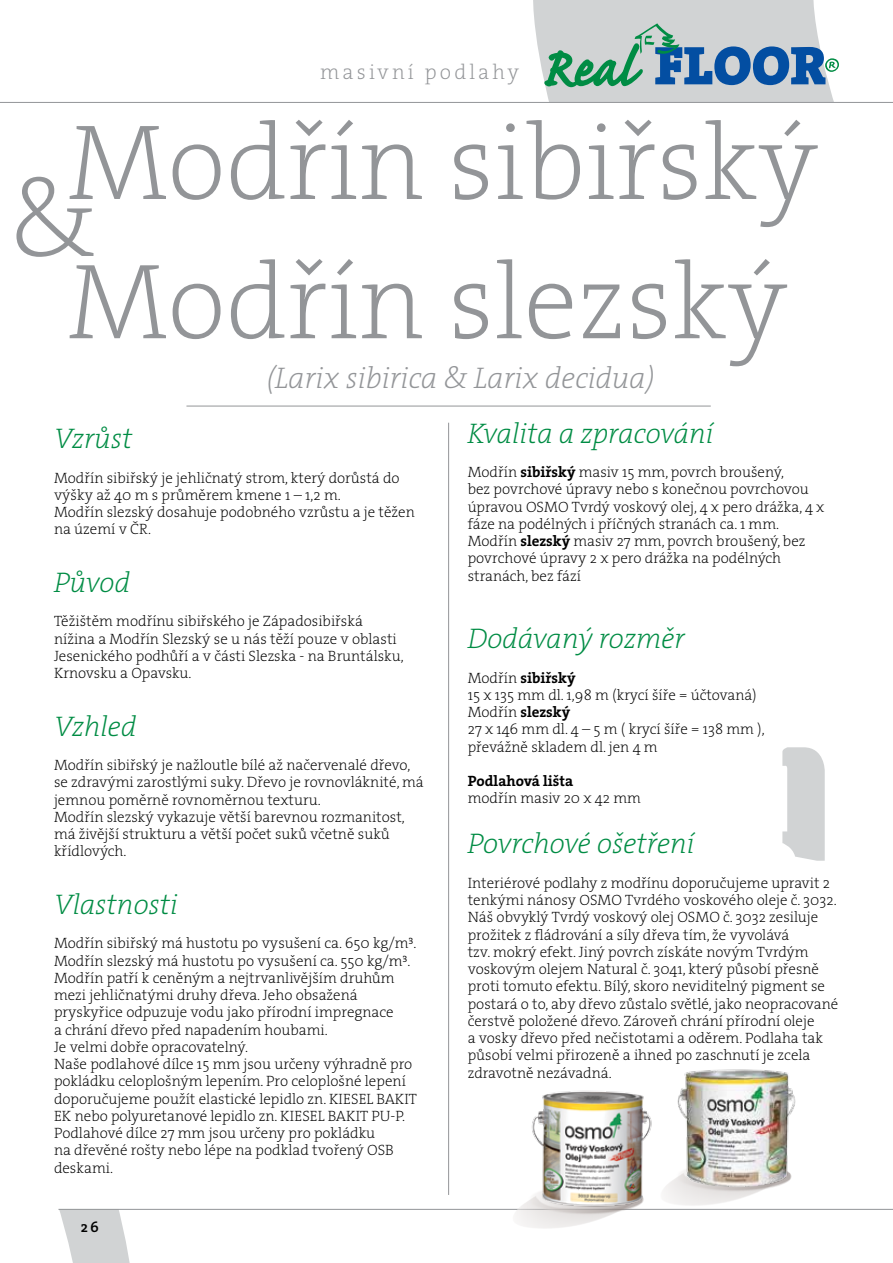
<style>
.page{position:relative;width:893px;height:1263px;background:#fff}
.page>*{position:absolute;margin:0;border:0;box-sizing:border-box;transform-origin:0 0}
.t1{font:108px/139.2px "The Serif HP2 Ex Lig";color:#939598}
.t2{font:30px "The Serif HP2 Ex Lig IT";color:#939598}
.t3{font:28.5px "The Serif HP2 Ex Lig IT";color:#008c44}
.t4{font:21px "The Serif HP2 Ex Lig";letter-spacing:.15em;color:#939598}
.t5{font:15px/17.2px "The Serif HP2 Ex Lig";color:#000}
.t6{font:15px "The Serif HP7 Bld";color:#000}
.t7{font:15px "The Serif HP6 Se Bld";color:#000}
.s1{font-family:"The Serif HP7 Bld"}
.s2{font-family:"The Serif HP2 Ex Lig"}
</style>
<div class="page">
<svg style="left:59px;top:1210px;width:71px;height:53px"></svg>
<svg style="left:533px;top:0;width:306px;height:102px;background:#abc0c7"></svg>
<hr style="left:448px;top:423px;width:1px;height:772px;background:#939598">
<hr style="left:186px;top:406px;width:525px;height:1px;background:#939598">
<hr style="left:0;top:102px;width:893px;height:1px;background:#939598">
<hr style="left:58px;top:1209px;width:835px;height:1px;background:#939598">
<svg style="left:511px;top:1204px;width:99px;height:24px"></svg>
<img style="left:524px;top:1091px;width:125px;height:124px">
<img style="left:649px;top:1069px;width:176px;height:141px">
<svg style="left:782px;top:747px;width:43px;height:114px;background:#d7d9da"></svg>
<h3 class="t4" style="left:320px;top:58px;width:200px">masivní podlahy</h3>
<h1 class="t1" style="left:68px;top:94px;width:752px">Modřín sibiřský<br>Modřín slezský</h1>
<h2 class="t2" style="left:266px;top:358px;width:390px">(Larix sibirica &amp; Larix decidua)</h2>
<h1 class="t1" style="left:10px;top:151px;width:89px">&amp;</h1>
<h3 class="t3" style="left:54px;top:420px;width:80px">Vzrůst</h3>
<p class="t5" style="left:54px;top:469px;width:362px">Modřín sibiřský je jehličnatý strom, který dorůstá do výšky až 40 m s průměrem kmene 1 – 1,2 m.<br>Modřín slezský dosahuje podobného vzrůstu a je těžen na území v ČR.</p>
<h3 class="t3" style="left:54px;top:564px;width:78px">Původ</h3>
<p class="t5" style="left:54px;top:613px;width:351px">Těžištěm modřínu sibiřského je Západosibiřská nížina a Modřín Slezský se u nás těží pouze v oblasti Jesenického podhůří a v části Slezska - na Bruntálsku, Krnovsku a Opavsku.</p>
<h3 class="t3" style="left:54px;top:708px;width:84px">Vzhled</h3>
<p class="t5" style="left:54px;top:757px;width:371px">Modřín sibiřský je nažloutle bílé až načervenalé dřevo, se zdravými zarostlými suky. Dřevo je rovnovláknité, má jemnou poměrně rovnoměrnou texturu.<br>Modřín slezský vykazuje větší barevnou rozmanitost, má živější strukturu a větší počet suků včetně suků křídlových.</p>
<h3 class="t3" style="left:54px;top:886px;width:125px">Vlastnosti</h3>
<p class="t5" style="left:54px;top:935px;width:364px">Modřín sibiřský má hustotu po vysušení ca. 650 kg/m³.<br>Modřín slezský má hustotu po vysušení ca. 550 kg/m³.<br>Modřín patří k ceněným a nejtrvanlivějším druhům mezi jehličnatými druhy dřeva. Jeho obsažená pryskyřice odpuzuje vodu jako přírodní impregnace<br>a chrání dřevo před napadením houbami.<br>Je velmi dobře opracovatelný.<br>Naše podlahové dílce 15 mm jsou určeny výhradně pro pokládku celoplošným lepením. Pro celoplošné lepení doporučujeme použít elastické lepidlo zn. KIESEL BAKIT EK nebo polyuretanové lepidlo zn. KIESEL BAKIT PU-P.<br>Podlahové dílce 27 mm jsou určeny pro pokládku<br>na dřevěné rošty nebo lépe na podklad tvořený OSB deskami.</p>
<p class="t7" style="left:81px;top:1217px;width:20px">26</p>
<h3 class="t3" style="left:468px;top:415px;width:247px">Kvalita a zpracování</h3>
<p class="t5" style="left:468px;top:464px;width:358px">Modřín <span class="s1">sibiřský</span> masiv 15 mm, povrch broušený,<br>bez povrchové úpravy nebo s konečnou povrchovou úpravou OSMO Tvrdý voskový olej, 4 x pero drážka, 4 x fáze na podélných i příčných stranách ca. 1 mm.<br>Modřín <span class="s1">slezský</span> masiv 27 mm, povrch broušený, bez povrchové úpravy 2 x pero drážka na podélných stranách, bez fází</p>
<h3 class="t3" style="left:468px;top:620px;width:219px">Dodávaný rozměr</h3>
<p class="t6" style="left:468px;top:667px;width:109px"><span class="s2">Modřín</span> sibiřský</p>
<p class="t5" style="left:468px;top:686px;width:290px">15 x 135 mm dl. 1,98 m (krycí šíře = účtovaná)</p>
<p class="t6" style="left:468px;top:702px;width:104px"><span class="s2">Modřín</span> slezský</p>
<p class="t5" style="left:468px;top:721px;width:299px">27 x 146 mm dl. 4 – 5 m ( krycí šíře = 138 mm ), převážně skladem dl. jen 4 m</p>
<p class="t6" style="left:468px;top:771px;width:107px">Podlahová lišta</p>
<p class="t5" style="left:468px;top:790px;width:175px">modřín masiv 20 x 42 mm</p>
<h3 class="t3" style="left:468px;top:825px;width:228px">Povrchové ošetření</h3>
<p class="t5" style="left:468px;top:874px;width:372px">Interiérové podlahy z modřínu doporučujeme upravit 2 tenkými nánosy OSMO Tvrdého voskového oleje č. 3032.<br>Náš obvyklý Tvrdý voskový olej OSMO č. 3032 zesiluje prožitek z fládrování a síly dřeva tím, že vyvolává<br>tzv. mokrý efekt. Jiný povrch získáte novým Tvrdým voskovým olejem Natural č. 3041, který působí přesně proti tomuto efektu. Bílý, skoro neviditelný pigment se postará o to, aby dřevo zůstalo světlé, jako neopracované čerstvě položené dřevo. Zároveň chrání přírodní oleje<br>a vosky dřevo před nečistotami a oděrem. Podlaha tak působí velmi přirozeně a ihned po zaschnutí je zcela zdravotně nezávadná.</p>
</div>
